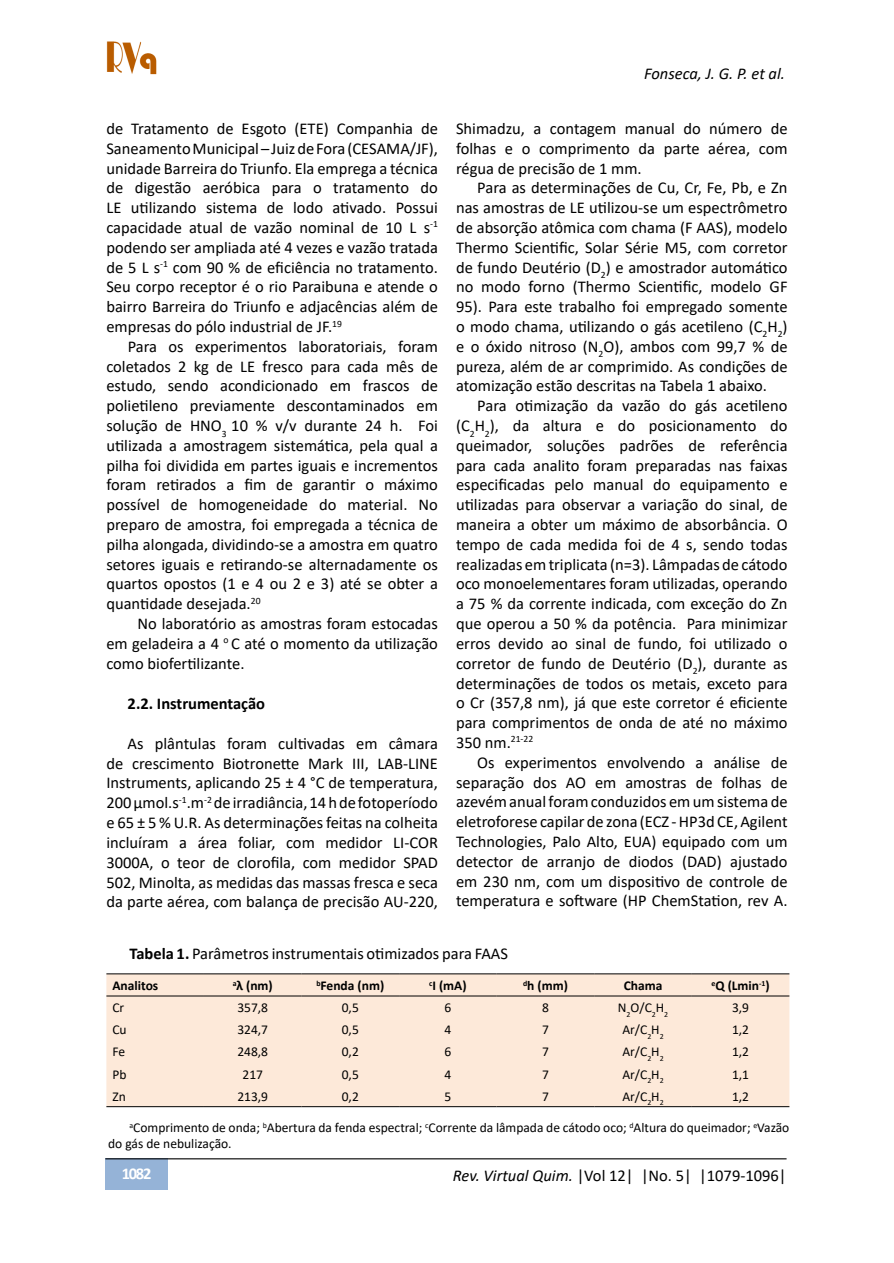
<style>
.page{position:relative;width:894px;height:1263px;background:#fff}
.page>*{position:absolute;margin:0;border:0;box-sizing:border-box;transform-origin:0 0}
.t1{font:16.5px/19.8px "Calibri";color:#000;text-align:justify}
.t2{font:italic 16.5px "Calibri";color:#000}
.t3{font:700 16.5px "Calibri";color:#000}
.t4{font:700 16.5px "Calibri";color:#fff}
.t5{font:13.5px/16.2px "Calibri";color:#000}
.t6{font:700 13.5px "Calibri";color:#000}
.s1{font-weight:700}
.s2{font-style:italic}
</style>
<div class="page">
<div style="left:105px;top:1158px;width:63px;height:32px;background:#95b3d7"></div>
<hr style="left:105px;top:1158px;width:681px;height:1px;background:#000">
<img style="left:106px;top:41px;width:51px;height:34px">
<div style="left:106px;top:974px;width:683px;height:132px;background:#fde9d9"></div>
<hr style="left:106px;top:973px;width:98px;height:1px;background:#000">
<hr style="left:204px;top:973px;width:97px;height:1px;background:#000">
<hr style="left:301px;top:973px;width:98px;height:1px;background:#000">
<hr style="left:399px;top:973px;width:97px;height:1px;background:#000">
<hr style="left:496px;top:973px;width:98px;height:1px;background:#000">
<hr style="left:594px;top:973px;width:97px;height:1px;background:#000">
<hr style="left:691px;top:973px;width:98px;height:1px;background:#000">
<hr style="left:106px;top:995px;width:98px;height:1px;background:#000">
<hr style="left:204px;top:995px;width:97px;height:1px;background:#000">
<hr style="left:301px;top:995px;width:98px;height:1px;background:#000">
<hr style="left:399px;top:995px;width:97px;height:1px;background:#000">
<hr style="left:496px;top:995px;width:98px;height:1px;background:#000">
<hr style="left:594px;top:995px;width:97px;height:1px;background:#000">
<hr style="left:691px;top:995px;width:98px;height:1px;background:#000">
<hr style="left:106px;top:1106px;width:98px;height:1px;background:#000">
<hr style="left:204px;top:1106px;width:97px;height:1px;background:#000">
<hr style="left:301px;top:1106px;width:98px;height:1px;background:#000">
<hr style="left:399px;top:1106px;width:97px;height:1px;background:#000">
<hr style="left:496px;top:1106px;width:98px;height:1px;background:#000">
<hr style="left:594px;top:1106px;width:97px;height:1px;background:#000">
<hr style="left:691px;top:1106px;width:98px;height:1px;background:#000">
<p class="t2" style="left:643px;top:62px;width:142px">Fonseca, J. G. P. et al.</p>
<p class="t1" style="left:106px;top:118px;width:333px">de Tratamento de Esgoto (ETE) Companhia de Saneamento Municipal – Juiz de Fora (CESAMA/JF), unidade Barreira do Triunfo. Ela emprega a técnica de digestão aeróbica para o tratamento do LE utilizando sistema de lodo ativado. Possui capacidade atual de vazão nominal de 10 L s<sup>-1 </sup>podendo ser ampliada até 4 vezes e vazão tratada de 5 L s<sup>-1</sup> com 90 % de eficiência no tratamento.<br>Seu corpo receptor é o rio Paraibuna e atende o bairro Barreira do Triunfo e adjacências além de empresas do pólo industrial de JF.<sup>19</sup></p>
<p class="t1" style="left:106px;top:336px;width:333px;text-indent:21px">Para os experimentos laboratoriais, foram coletados 2 kg de LE fresco para cada mês de estudo, sendo acondicionado em frascos de polietileno previamente descontaminados em solução de HNO<sub>3</sub> 10 % v/v durante 24 h. Foi utilizada a amostragem sistemática, pela qual a pilha foi dividida em partes iguais e incrementos foram retirados a fim de garantir o máximo possível de homogeneidade do material. No preparo de amostra, foi empregada a técnica de pilha alongada, dividindo-se a amostra em quatro setores iguais e retirando-se alternadamente os quartos opostos (1 e 4 ou 2 e 3) até se obter a quantidade desejada.<sup>20</sup></p>
<p class="t1" style="left:106px;top:613px;width:333px;text-indent:31px">No laboratório as amostras foram estocadas em geladeira a 4 <sup>o</sup> C até o momento da utilização como biofertilizante.</p>
<p class="t3" style="left:128px;top:691px;width:139px">2.2. Instrumentação</p>
<p class="t1" style="left:106px;top:733px;width:333px;text-indent:21px">As plântulas foram cultivadas em câmara de crescimento Biotronette Mark III, LAB-LINE Instruments, aplicando 25 ± 4 °C de temperatura, 200 μmol.s<sup>-1</sup>.m<sup>-2</sup> de irradiância, 14 h de fotoperíodo e 65 ± 5 % U.R. As determinações feitas na colheita incluíram a área foliar, com medidor LI-COR 3000A, o teor de clorofila, com medidor SPAD 502, Minolta, as medidas das massas fresca e seca da parte aérea, com balança de precisão AU-220,</p>
<p class="t1" style="left:456px;top:118px;width:333px">Shimadzu, a contagem manual do número de folhas e o comprimento da parte aérea, com régua de precisão de 1 mm.</p>
<p class="t1" style="left:456px;top:177px;width:333px;text-indent:21px">Para as determinações de Cu, Cr, Fe, Pb, e Zn nas amostras de LE utilizou-se um espectrômetro de absorção atômica com chama (F AAS), modelo Thermo Scientific, Solar Série M5, com corretor de fundo Deutério (D<sub>2</sub>) e amostrador automático no modo forno (Thermo Scientific, modelo GF 95). Para este trabalho foi empregado somente o modo chama, utilizando o gás acetileno (C<sub>2</sub>H<sub>2</sub>) e o óxido nitroso (N<sub>2</sub>O), ambos com 99,7 % de pureza, além de ar comprimido. As condições de atomização estão descritas na Tabela 1 abaixo.</p>
<p class="t1" style="left:456px;top:395px;width:333px;text-indent:21px">Para otimização da vazão do gás acetileno (C<sub>2</sub>H<sub>2</sub>), da altura e do posicionamento do queimador, soluções padrões de referência para cada analito foram preparadas nas faixas especificadas pelo manual do equipamento e utilizadas para observar a variação do sinal, de maneira a obter um máximo de absorbância. O tempo de cada medida foi de 4 s, sendo todas realizadas em triplicata (n=3). Lâmpadas de cátodo oco monoelementares foram utilizadas, operando a 75 % da corrente indicada, com exceção do Zn que operou a 50 % da potência. Para minimizar erros devido ao sinal de fundo, foi utilizado o corretor de fundo de Deutério (D<sub>2</sub>), durante as determinações de todos os metais, exceto para o Cr (357,8 nm), já que este corretor é eficiente para comprimentos de onda de até no máximo 350 nm.<sup>21-22</sup></p>
<p class="t1" style="left:456px;top:752px;width:333px;text-indent:21px">Os experimentos envolvendo a análise de separação dos AO em amostras de folhas de azevém anual foram conduzidos em um sistema de eletroforese capilar de zona (ECZ - HP3d CE, Agilent Technologies, Palo Alto, EUA) equipado com um detector de arranjo de diodos (DAD) ajustado em 230 nm, com um dispositivo de controle de temperatura e software (HP ChemStation, rev A.</p>
<p class="t1" style="left:129px;top:943px;width:380px"><span class="s1">Tabela 1.</span> Parâmetros instrumentais otimizados para FAAS</p>
<p class="t6" style="left:112px;top:976px;width:47px">Analitos</p>
<p class="t6" style="left:232px;top:976px;width:42px"><sup>a</sup>λ (nm)</p>
<p class="t6" style="left:316px;top:976px;width:69px"><sup>b</sup>Fenda (nm)</p>
<p class="t6" style="left:429px;top:976px;width:39px"><sup>c</sup>I (mA)</p>
<p class="t6" style="left:523px;top:976px;width:46px"><sup>d</sup>h (mm)</p>
<p class="t6" style="left:623px;top:976px;width:40px">Chama</p>
<p class="t6" style="left:711px;top:976px;width:60px"><sup>e</sup>Q (Lmin<sup>-1</sup>)</p>
<p class="t5" style="left:112px;top:999px;width:13px">Cr</p>
<p class="t5" style="left:237px;top:999px;width:32px">357,8</p>
<p class="t5" style="left:341px;top:999px;width:19px">0,5</p>
<p class="t5" style="left:444px;top:999px;width:8px">6</p>
<p class="t5" style="left:542px;top:999px;width:8px">8</p>
<p class="t5" style="left:617px;top:999px;width:52px">N<sub>2</sub>O/C<sub>2</sub>H<sub>2</sub></p>
<p class="t5" style="left:731px;top:999px;width:19px">3,9</p>
<p class="t5" style="left:112px;top:1021px;width:16px">Cu</p>
<p class="t5" style="left:237px;top:1021px;width:32px">324,7</p>
<p class="t5" style="left:341px;top:1021px;width:19px">0,5</p>
<p class="t5" style="left:444px;top:1021px;width:8px">4</p>
<p class="t5" style="left:542px;top:1021px;width:8px">7</p>
<p class="t5" style="left:622px;top:1021px;width:43px">Ar/C<sub>2</sub>H<sub>2</sub></p>
<p class="t5" style="left:731px;top:1021px;width:19px">1,2</p>
<p class="t5" style="left:112px;top:1043px;width:14px">Fe</p>
<p class="t5" style="left:237px;top:1043px;width:32px">248,8</p>
<p class="t5" style="left:341px;top:1043px;width:19px">0,2</p>
<p class="t5" style="left:444px;top:1043px;width:8px">6</p>
<p class="t5" style="left:542px;top:1043px;width:8px">7</p>
<p class="t5" style="left:622px;top:1043px;width:43px">Ar/C<sub>2</sub>H<sub>2</sub></p>
<p class="t5" style="left:731px;top:1043px;width:19px">1,2</p>
<p class="t5" style="left:112px;top:1065px;width:16px">Pb</p>
<p class="t5" style="left:242px;top:1065px;width:22px">217</p>
<p class="t5" style="left:341px;top:1065px;width:19px">0,5</p>
<p class="t5" style="left:444px;top:1065px;width:8px">4</p>
<p class="t5" style="left:542px;top:1065px;width:8px">7</p>
<p class="t5" style="left:622px;top:1065px;width:43px">Ar/C<sub>2</sub>H<sub>2</sub></p>
<p class="t5" style="left:731px;top:1065px;width:19px">1,1</p>
<p class="t5" style="left:112px;top:1087px;width:15px">Zn</p>
<p class="t5" style="left:237px;top:1087px;width:32px">213,9</p>
<p class="t5" style="left:341px;top:1087px;width:19px">0,2</p>
<p class="t5" style="left:444px;top:1087px;width:8px">5</p>
<p class="t5" style="left:542px;top:1087px;width:8px">7</p>
<p class="t5" style="left:622px;top:1087px;width:43px">Ar/C<sub>2</sub>H<sub>2</sub></p>
<p class="t5" style="left:731px;top:1087px;width:19px">1,2</p>
<p class="t5" style="left:108px;top:1119px;width:682px;text-indent:21px"><sup>a</sup>Comprimento de onda; <sup>b</sup>Abertura da fenda espectral; <sup>c</sup>Corrente da lâmpada de cátodo oco; <sup>d</sup>Altura do queimador; <sup>e</sup>Vazão do gás de nebulização.</p>
<p class="t4" style="left:122px;top:1162px;width:31px">1082</p>
<p class="t1" style="left:453px;top:1165px;width:335px"><span class="s2">Rev. Virtual Quim.</span> |Vol 12| |No. 5| |1079-1096|</p>
</div>
